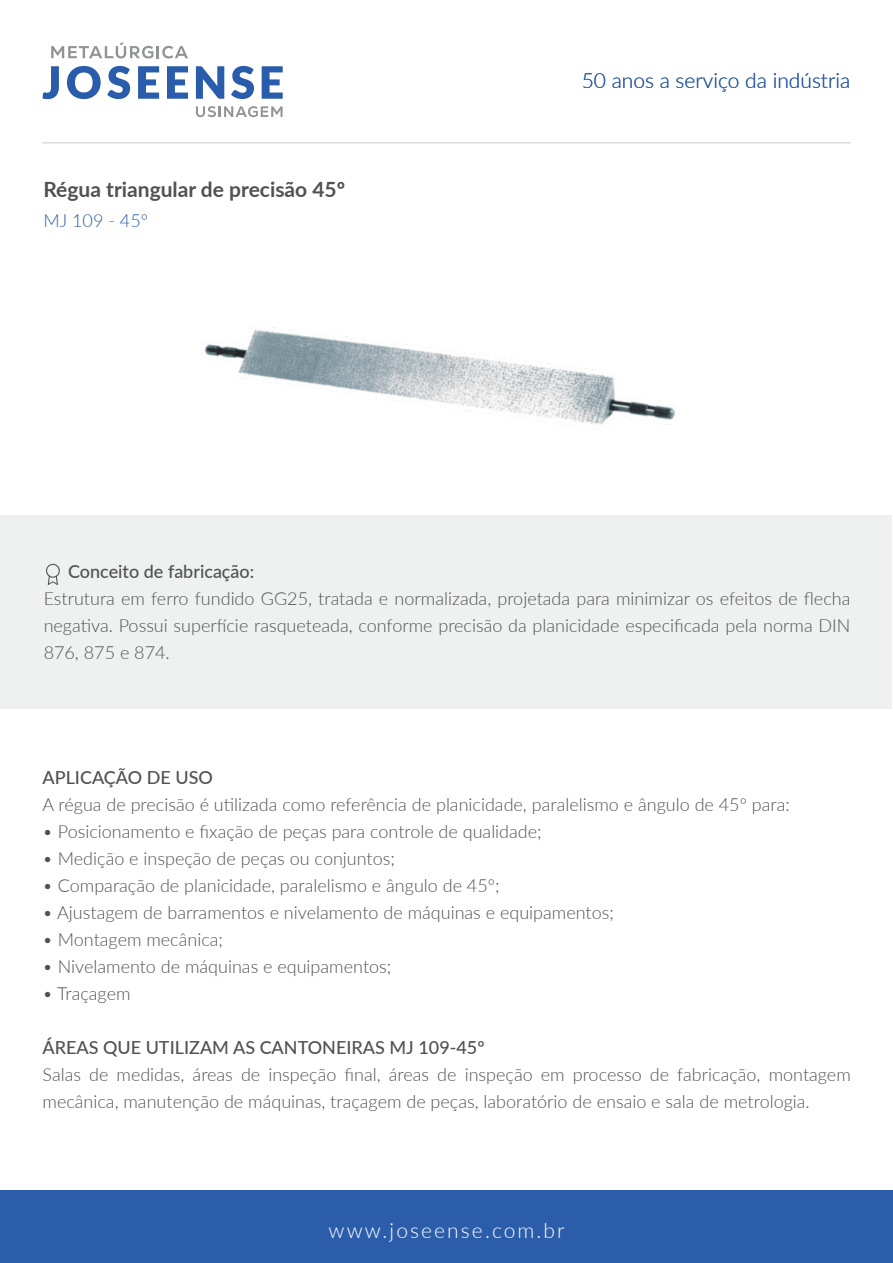
<style>
.page{position:relative;width:893px;height:1263px;background:#fff}
.page>*{position:absolute;margin:0;border:0;box-sizing:border-box;transform-origin:0 0}
.t1{font:700 21px "Lato";color:#515151}
.t2{font:300 21px "Lato";color:#2d5ba6}
.t3{font:300 21px "Lato";letter-spacing:.1em;color:#fff}
.t4{font:300 18px/27px "Lato";color:#515151}
.t5{font:500 18px "Lato";color:#515151}
.t6{font:300 18px "Lato";color:#2d5ba6}
</style>
<div class="page">
<div style="left:0;top:1191px;width:893px;height:72px;background:#2c5dab"></div>
<svg style="left:43px;top:66px;width:16px;height:33px"></svg>
<svg style="left:67px;top:66px;width:34px;height:33px"></svg>
<svg style="left:107px;top:66px;width:23px;height:33px"></svg>
<svg style="left:138px;top:66px;width:21px;height:33px"></svg>
<svg style="left:167px;top:66px;width:21px;height:33px"></svg>
<svg style="left:196px;top:66px;width:28px;height:33px"></svg>
<svg style="left:231px;top:66px;width:23px;height:33px"></svg>
<svg style="left:262px;top:66px;width:21px;height:33px"></svg>
<svg style="left:196px;top:106px;width:87px;height:11px"></svg>
<svg style="left:51px;top:43px;width:137px;height:16px"></svg>
<hr style="left:43px;top:142px;width:808px;height:2px;background:#d9dadb">
<div style="left:1px;top:515px;width:891px;height:194px;background:#eff0f0"></div>
<svg style="left:46px;top:564px;width:14px;height:21px"></svg>
<img style="left:201px;top:327px;width:474px;height:98px">
<p class="t1" style="left:43px;top:174px;width:303px">Régua triangular de precisão 45º</p>
<p class="t6" style="left:43px;top:207px;width:106px">MJ 109 - 45º</p>
<p class="t2" style="left:582px;top:66px;width:270px">50 anos a serviço da indústria</p>
<p class="t5" style="left:68px;top:559px;width:188px">Conceito de fabricação:</p>
<p class="t4" style="left:44px;top:585px;width:808px;text-align:justify">Estrutura em ferro fundido GG25, tratada e normalizada, projetada para minimizar os efeitos de flecha negativa. Possui superfície rasqueteada, conforme precisão da planicidade especificada pela norma DIN 876, 875 e 874.</p>
<p class="t5" style="left:43px;top:764px;width:172px">APLICAÇÃO DE USO</p>
<p class="t4" style="left:43px;top:790px;width:749px">A régua de precisão é utilizada como referência de planicidade, paralelismo e ângulo de 45º para:</p>
<p class="t4" style="left:43px;top:817px;width:501px">• Posicionamento e fixação de peças para controle de qualidade;</p>
<p class="t4" style="left:43px;top:844px;width:354px">• Medição e inspeção de peças ou conjuntos;</p>
<p class="t4" style="left:43px;top:871px;width:459px">• Comparação de planicidade, paralelismo e ângulo de 45º;</p>
<p class="t4" style="left:43px;top:898px;width:573px">• Ajustagem de barramentos e nivelamento de máquinas e equipamentos;</p>
<p class="t4" style="left:43px;top:925px;width:182px">• Montagem mecânica;</p>
<p class="t4" style="left:43px;top:952px;width:350px">• Nivelamento de máquinas e equipamentos;</p>
<p class="t4" style="left:43px;top:979px;width:90px">• Traçagem</p>
<p class="t5" style="left:43px;top:1034px;width:444px">ÁREAS QUE UTILIZAM AS CANTONEIRAS MJ 109-45º</p>
<p class="t4" style="left:43px;top:1060px;width:810px">Salas de medidas, áreas de inspeção final, áreas de inspeção em processo de fabricação, montagem mecânica, manutenção de máquinas, traçagem de peças, laboratório de ensaio e sala de metrologia.</p>
<p class="t3" style="left:329px;top:1216px;width:238px">www.joseense.com.br</p>
</div>
